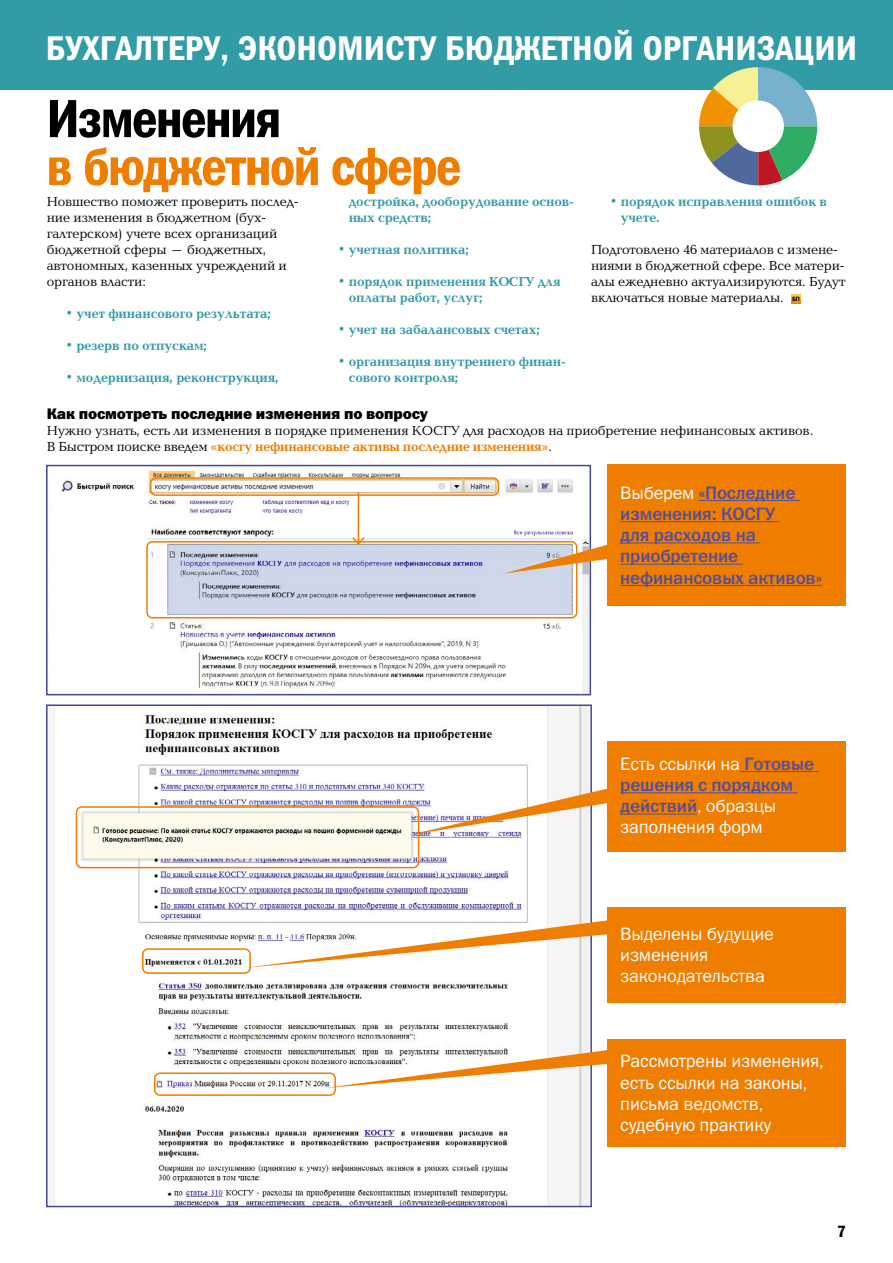
<style>
.page{position:relative;width:893px;height:1263px;background:#fff}
.page>*{position:absolute;margin:0;border:0;box-sizing:border-box;transform-origin:0 0}
.t1{font:54px "Franklin Gothic Demi Cond C";letter-spacing:-.035em;color:#ef7d00}
.t2{font:54px "Franklin Gothic Demi Cond C";letter-spacing:-.035em;color:#000}
.t3{font:34.5px "Franklin Gothic Demi Cond C";color:#fff}
.t4{font:18px/21.3px "Franklin Gothic Book C";letter-spacing:-.01em;color:#fff}
.t5{font:18px/21.3px "Franklin Gothic Medium C";letter-spacing:-.01em;color:#524e9c}
.t6{font:16.5px "Franklin Gothic Demi Cond C";color:#000}
.t7{font:15.3px "Franklin Gothic Heavy C";letter-spacing:-.01em;color:#000}
.t8{font:13.5px/15.9px "Baltica C";letter-spacing:-.01em;color:#000}
.t9{font:700 13.5px/15.9px "Baltica C";letter-spacing:-.01em;color:#329ca6}
.s1{font-weight:700;color:#ef7d00}
.s2{font-family:"Franklin Gothic Book C";color:#fff}
.s3{font-family:"Franklin Gothic Medium C";color:#524e9c}
</style>
<div class="page">
<img style="left:49px;top:469px;width:539px;height:223px">
<div style="left:46px;top:465px;width:545px;height:230px;border:2px solid #424797"></div>
<img style="left:50px;top:707px;width:539px;height:497px">
<div style="left:46px;top:704px;width:546px;height:503px;border:2px solid #424797"></div>
<svg style="left:791px;top:294px;width:9px;height:9px"></svg>
<div style="left:0;top:0;width:893px;height:89px;background:#329ca6"></div>
<hr style="left:358px;top:493px;width:1px;height:51px;background:#ef7d00">
<svg style="left:351px;top:536px;width:15px;height:10px"></svg>
<svg style="left:699px;top:67px;width:118px;height:118px"></svg>
<svg style="left:503px;top:544px;width:105px;height:30px;background:#d8c1ae"></svg>
<svg style="left:408px;top:788px;width:200px;height:47px"></svg>
<svg style="left:245px;top:920px;width:363px;height:48px"></svg>
<svg style="left:323px;top:1050px;width:285px;height:38px"></svg>
<div style="left:608px;top:464px;width:238px;height:141px;background:#ef7d00"></div>
<hr style="left:699px;top:500px;width:101px;height:1px;background:#524e9c">
<hr style="left:620px;top:521px;width:159px;height:1px;background:#524e9c">
<hr style="left:620px;top:542px;width:140px;height:1px;background:#524e9c">
<hr style="left:620px;top:564px;width:123px;height:1px;background:#524e9c">
<hr style="left:620px;top:585px;width:202px;height:1px;background:#524e9c">
<div style="left:608px;top:741px;width:238px;height:110px;background:#ef7d00"></div>
<hr style="left:740px;top:771px;width:78px;height:1px;background:#524e9c">
<hr style="left:620px;top:792px;width:177px;height:1px;background:#524e9c">
<hr style="left:620px;top:813px;width:77px;height:1px;background:#524e9c">
<div style="left:608px;top:907px;width:238px;height:96px;background:#ef7d00"></div>
<div style="left:608px;top:1040px;width:238px;height:107px;background:#ef7d00"></div>
<div style="left:150px;top:477px;width:349px;height:19px;border:2px solid #ef7d00;border-radius:5px"></div>
<div style="left:146px;top:541px;width:431px;height:77px;border:2px solid #ef7d00;border-radius:5px"></div>
<div style="left:76px;top:806px;width:343px;height:62px;border:2px solid #ef7d00;border-radius:5px"></div>
<div style="left:142px;top:948px;width:109px;height:26px;border:2px solid #ef7d00;border-radius:5px"></div>
<div style="left:154px;top:1072px;width:182px;height:24px;border:2px solid #ef7d00;border-radius:5px"></div>
<h2 class="t3" style="left:46px;top:28px;width:813px">БУХГАЛТЕРУ, ЭКОНОМИСТУ БЮДЖЕТНОЙ ОРГАНИЗАЦИИ</h2>
<h1 class="t2" style="left:46px;top:88px;width:237px">Изменения</h1>
<h1 class="t1" style="left:46px;top:136px;width:417px">в бюджетной сфере</h1>
<p class="t8" style="left:47px;top:194px;width:253px">Новшество поможет проверить послед&shy;ние изменения в бюджетном (бух&shy;галтерском) учете всех организаций бюджетной сферы – бюджетных, автономных, казенных учреждений и органов власти:</p>
<p class="t9" style="left:66px;top:306px;width:207px">• учет финансового результата;</p>
<p class="t9" style="left:66px;top:338px;width:143px">• резерв по отпускам;</p>
<p class="t9" style="left:66px;top:370px;width:214px">• модернизация, реконструкция,</p>
<p class="t9" style="left:349px;top:194px;width:227px">достройка, дооборудование основ&shy;ных средств;</p>
<p class="t9" style="left:338px;top:242px;width:132px">• учетная политика;</p>
<p class="t9" style="left:349px;top:274px;width:213px;text-indent:-11px">• порядок применения КОСГУ для оплаты работ, услуг;</p>
<p class="t9" style="left:338px;top:322px;width:203px">• учет на забалансовых счетах;</p>
<p class="t9" style="left:349px;top:354px;width:219px;text-indent:-11px">• организация внутреннего финан&shy;сового контроля;</p>
<p class="t9" style="left:621px;top:194px;width:208px;text-indent:-11px">• порядок исправления ошибок в учете.</p>
<p class="t8" style="left:591px;top:242px;width:256px">Подготовлено 46 материалов с измене&shy;ниями в бюджетной сфере. Все матери&shy;алы ежедневно актуализируются. Будут включаться новые материалы.</p>
<p class="t7" style="left:47px;top:405px;width:383px">Как посмотреть последние изменения по вопросу</p>
<p class="t8" style="left:47px;top:423px;width:768px">Нужно узнать, есть ли изменения в порядке применения КОСГУ для расходов на приобретение нефинансовых активов.<br>В Быстром поиске введем <span class="s1">«косгу нефинансовые активы последние изменения»</span>.</p>
<h3 class="t5" style="left:620px;top:482px;width:204px"><span class="s2">Выберем</span> «Последние изменения: КОСГУ<br>для расходов на приобретение нефинансовых активов»</h3>
<h3 class="t4" style="left:620px;top:753px;width:195px">Есть ссылки на <span class="s3">Готовые</span></h3>
<h3 class="t5" style="left:620px;top:774px;width:174px">решения с порядком действий<span class="s2">, образцы</span></h3>
<h3 class="t4" style="left:620px;top:816px;width:144px">заполнения форм</h3>
<h3 class="t4" style="left:620px;top:923px;width:155px">Выделены будущие изменения законодательства</h3>
<h3 class="t4" style="left:620px;top:1050px;width:205px">Рассмотрены изменения, есть ссылки на законы, письма ведомств, судебную практику</h3>
<p class="t6" style="left:837px;top:1222px;width:10px">7</p>
</div>
